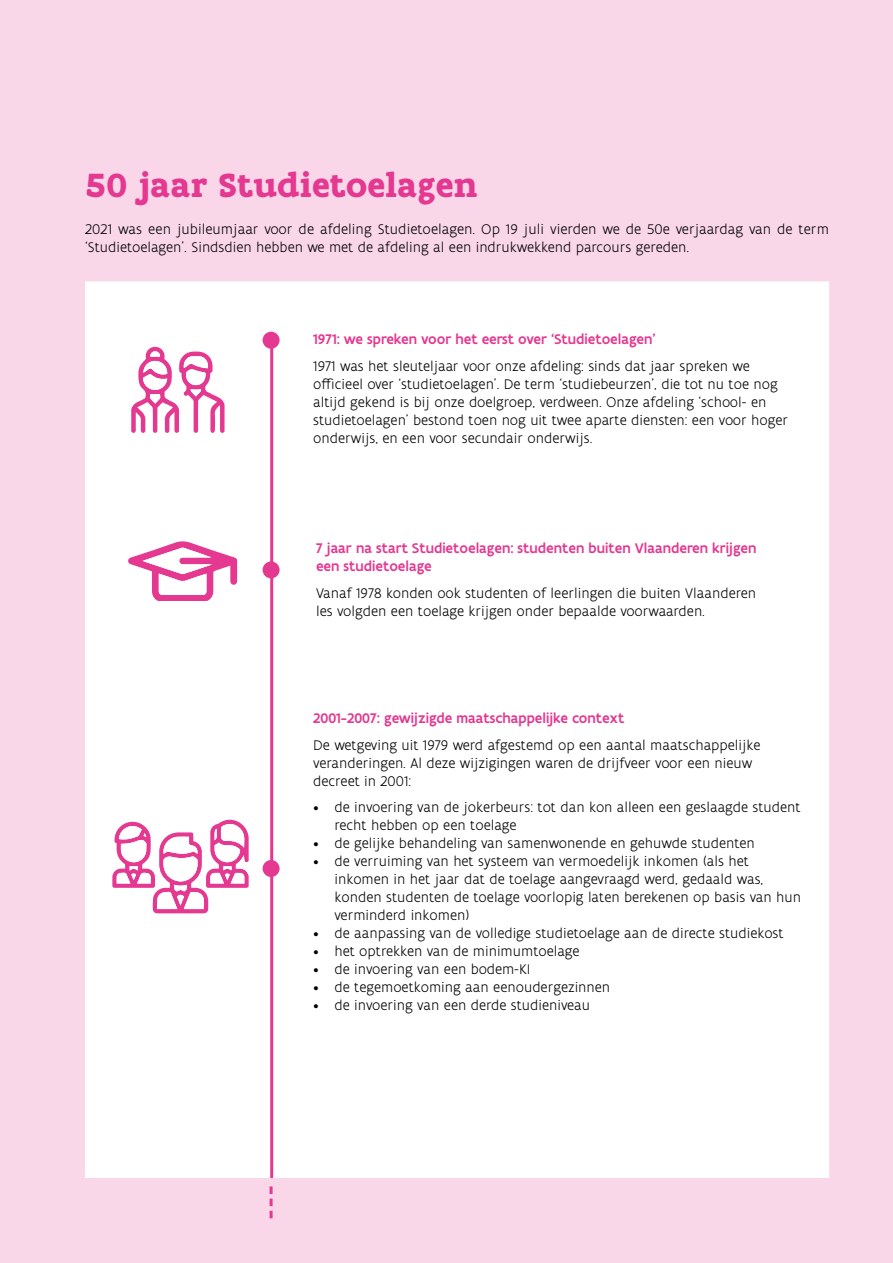
<style>
.page{position:relative;width:893px;height:1263px;background:#f9d7e9}
.page>*{position:absolute;margin:0;border:0;box-sizing:border-box;transform-origin:0 0}
.t1{font:700 36px "Flanders Art Serif";letter-spacing:.01em;color:#e43891}
.t2{font:300 15px/18px "Flanders Art Sans";color:#000}
.t3{font:500 15px/18px "Flanders Art Sans";color:#e43891}
</style>
<div class="page">
<div style="left:85px;top:281px;width:744px;height:897px;background:#fff"></div>
<svg style="left:131px;top:346px;width:94px;height:87px"></svg>
<svg style="left:128px;top:541px;width:109px;height:60px"></svg>
<svg style="left:112px;top:819px;width:137px;height:94px"></svg>
<hr style="left:270px;top:334px;width:3px;height:844px;background:#e43891">
<div style="left:263px;top:860px;width:17px;height:17px;background:#e43891;border-radius:50%"></div>
<div style="left:263px;top:561px;width:17px;height:17px;background:#e43891;border-radius:50%"></div>
<div style="left:263px;top:332px;width:17px;height:17px;background:#e43891;border-radius:50%"></div>
<svg style="left:270px;top:1186px;width:3px;height:32px"></svg>
<h1 class="t1" style="left:85px;top:163px;width:394px">50 jaar Studietoelagen</h1>
<p class="t2" style="left:85px;top:221px;width:745px">2021 was een jubileumjaar voor de afdeling Studietoelagen. Op 19 juli vierden we de 50e verjaardag van de term ‘Studietoelagen’. Sindsdien hebben we met de afdeling al een indrukwekkend parcours gereden.</p>
<p class="t3" style="left:313px;top:330px;width:344px">1971: we spreken voor het eerst over ‘Studietoelagen’</p>
<p class="t2" style="left:313px;top:357px;width:476px">1971 was het sleuteljaar voor onze afdeling: sinds dat jaar spreken we officieel over ‘studietoelagen’. De term ‘studiebeurzen’, die tot nu toe nog altijd gekend is bij onze doelgroep, verdween. Onze afdeling ‘school- en studietoelagen’ bestond toen nog uit twee aparte diensten: een voor hoger onderwijs, en een voor secundair onderwijs.</p>
<p class="t3" style="left:316px;top:540px;width:442px">7 jaar na start Studietoelagen: studenten buiten Vlaanderen krijgen een studietoelage</p>
<p class="t2" style="left:316px;top:584px;width:441px">Vanaf 1978 konden ook studenten of leerlingen die buiten Vlaanderen les volgden een toelage krijgen onder bepaalde voorwaarden.</p>
<p class="t3" style="left:313px;top:709px;width:313px">2001-2007: gewijzigde maatschappelijke context</p>
<p class="t2" style="left:313px;top:736px;width:449px">De wetgeving uit 1979 werd afgestemd op een aantal maatschappelijke veranderingen. Al deze wijzigingen waren de drijfveer voor een nieuw decreet in 2001:</p>
<p class="t2" style="left:334px;top:798px;width:468px;text-indent:-21px">• de invoering van de jokerbeurs: tot dan kon alleen een geslaagde student recht hebben op een toelage</p>
<p class="t2" style="left:313px;top:834px;width:443px">• de gelijke behandeling van samenwonende en gehuwde studenten</p>
<p class="t2" style="left:334px;top:852px;width:468px;text-indent:-21px">• de verruiming van het systeem van vermoedelijk inkomen (als het inkomen in het jaar dat de toelage aangevraagd werd, gedaald was, konden studenten de toelage voorlopig laten berekenen op basis van hun verminderd inkomen)</p>
<p class="t2" style="left:313px;top:924px;width:472px">• de aanpassing van de volledige studietoelage aan de directe studiekost</p>
<p class="t2" style="left:313px;top:942px;width:268px">• het optrekken van de minimumtoelage</p>
<p class="t2" style="left:313px;top:960px;width:219px">• de invoering van een bodem-KI</p>
<p class="t2" style="left:313px;top:978px;width:298px">• de tegemoetkoming aan eenoudergezinnen</p>
<p class="t2" style="left:313px;top:996px;width:278px">• de invoering van een derde studieniveau</p>
</div>
